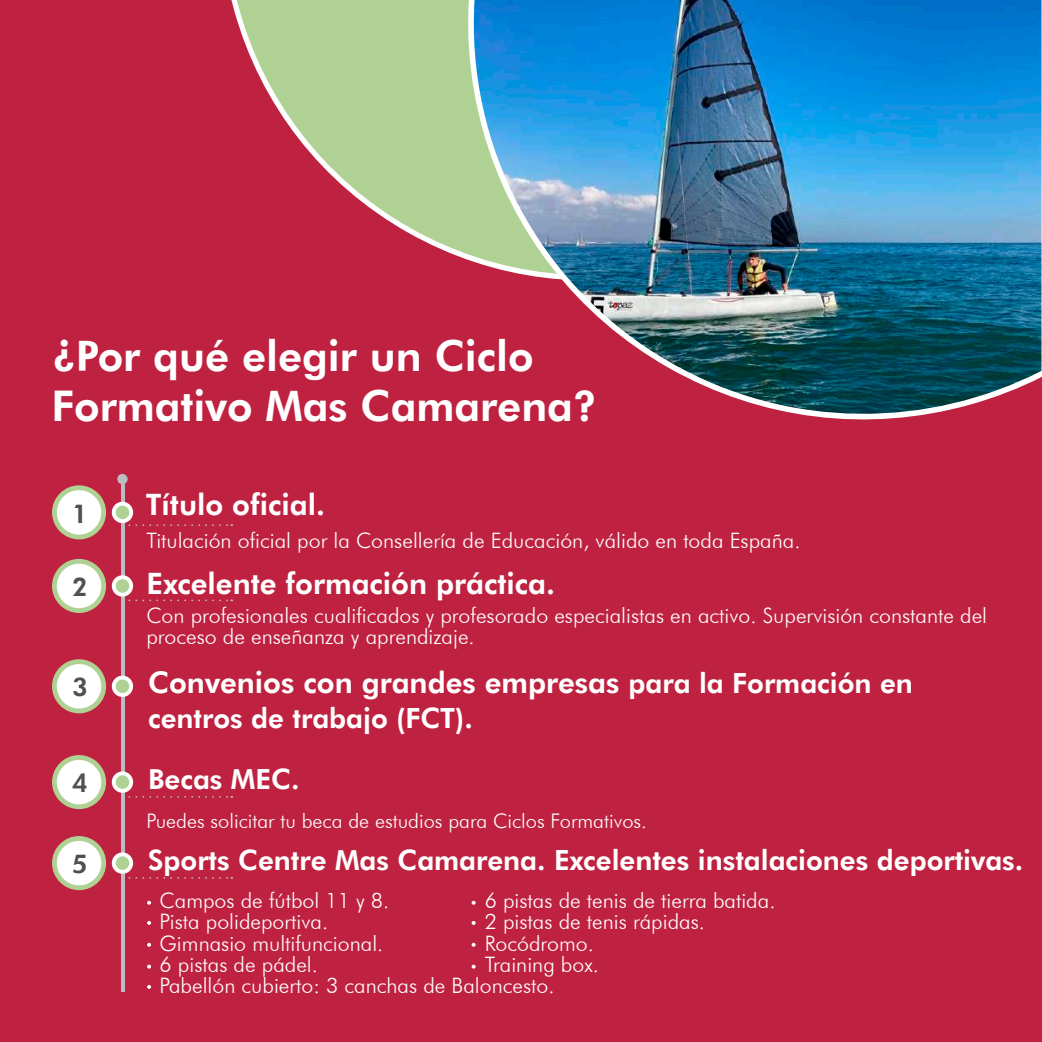
<style>
.page{position:relative;width:1042px;height:1042px;background:#fff}
.page>*{position:absolute;margin:0;border:0;box-sizing:border-box;transform-origin:0 0}
.t1{font:700 42px/50.4px "Futura BT";color:#fff}
.t2{font:700 29.22px "Futura BT";color:#fff}
.t3{font:700 27.65px "Futura BT";color:#fff}
.t4{font:700 25.2px "Futura BT";color:#514f4f}
.t5{font:300 21.35px/21.3px "Futura BT";color:#fff}
.t6{font:300 20.12px "Futura BT";color:#fff}
.s1{font-size:27.65px}
</style>
<div class="page">
<div style="left:0;top:0;width:1041px;height:1042px;background:#bf2240"></div>
<svg style="left:231px;top:0;width:223px;height:255px;fill:#afd294"></svg>
<svg style="left:454px;top:0;width:441px;height:420px;fill:#afd294"></svg>
<img style="left:466px;top:0;width:575px;height:418px">
<hr style="left:121px;top:479px;width:3px;height:513px;background:#bcbdc0">
<div style="left:117px;top:474px;width:11px;height:10px;background:#bbbdbf;border-radius:50%"></div>
<svg style="left:147px;top:901px;width:4px;height:4px"></svg>
<svg style="left:147px;top:921px;width:4px;height:4px"></svg>
<svg style="left:147px;top:943px;width:4px;height:4px"></svg>
<svg style="left:147px;top:964px;width:4px;height:4px"></svg>
<svg style="left:147px;top:985px;width:4px;height:4px"></svg>
<svg style="left:472px;top:901px;width:3px;height:4px"></svg>
<svg style="left:472px;top:921px;width:3px;height:4px"></svg>
<svg style="left:472px;top:943px;width:3px;height:4px"></svg>
<svg style="left:472px;top:964px;width:3px;height:4px"></svg>
<svg style="left:112px;top:852px;width:120px;height:26px"></svg>
<svg style="left:52px;top:836px;width:54px;height:54px"></svg>
<svg style="left:112px;top:771px;width:120px;height:27px"></svg>
<svg style="left:52px;top:755px;width:54px;height:54px"></svg>
<svg style="left:112px;top:675px;width:21px;height:22px"></svg>
<svg style="left:52px;top:659px;width:54px;height:54px"></svg>
<svg style="left:112px;top:575px;width:120px;height:26px"></svg>
<svg style="left:52px;top:559px;width:54px;height:54px"></svg>
<svg style="left:112px;top:502px;width:120px;height:24px"></svg>
<svg style="left:52px;top:485px;width:54px;height:54px"></svg>
<h1 class="t1" style="left:52px;top:330px;width:547px">¿Por qué elegir un Ciclo<br>Formativo Mas Camarena?</h1>
<p class="t4" style="left:72px;top:498px;width:17px">1</p>
<h2 class="t2" style="left:146px;top:487px;width:181px">Título oficial.</h2>
<p class="t5" style="left:146px;top:530px;width:655px">Titulación oficial por la Consellería de Educación, válido en toda España.</p>
<p class="t4" style="left:72px;top:571px;width:17px">2</p>
<h2 class="t2" style="left:147px;top:566px;width:410px">Excelente formación práctica.</h2>
<p class="t4" style="left:72px;top:672px;width:17px">3</p>
<p class="t5" style="left:146px;top:604px;width:842px">Con profesionales cualificados y profesorado especialistas en activo. Supervisión constante del proceso de enseñanza y aprendizaje.</p>
<h2 class="t2" style="left:148px;top:665px;width:766px">Convenios con grandes empresas <span class="s1">para la Formación en</span></h2>
<p class="t3" style="left:148px;top:701px;width:326px">centros de trabajo (FCT).</p>
<p class="t4" style="left:72px;top:768px;width:17px">4</p>
<p class="t3" style="left:148px;top:762px;width:153px">Becas MEC.</p>
<p class="t6" style="left:146px;top:808px;width:502px">Puedes solicitar tu beca de estudios para Ciclos Formativos.</p>
<p class="t4" style="left:72px;top:848px;width:17px">5</p>
<p class="t3" style="left:148px;top:843px;width:877px">Sports Centre Mas Camarena. Excelentes instalaciones deportivas.</p>
<p class="t5" style="left:160px;top:889px;width:396px">Campos de fútbol 11 y 8.<br>Pista polideportiva.<br>Gimnasio multifuncional.<br>6 pistas de pádel.<br>Pabellón cubierto: 3 canchas de Baloncesto.</p>
<p class="t5" style="left:485px;top:889px;width:292px">6 pistas de tenis de tierra batida.<br>2 pistas de tenis rápidas.<br>Rocódromo.<br>Training box.</p>
</div>
